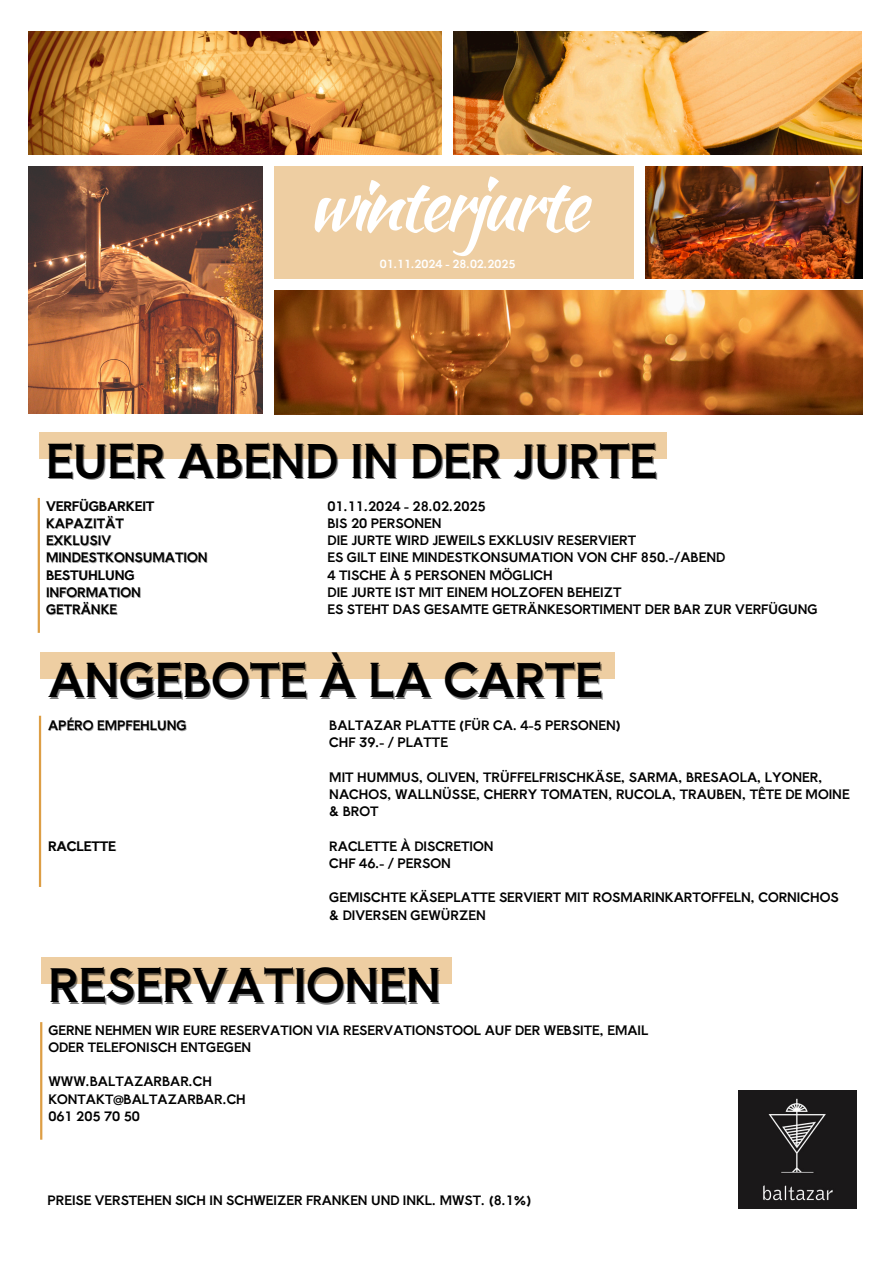
<style>
.page{position:relative;width:894px;height:1264px;background:#fff}
.page>*{position:absolute;margin:0;border:0;box-sizing:border-box;transform-origin:0 0}
.t1{font:72.75px "Kaushan Script";letter-spacing:-.06em;color:#fff}
.t2{font:44.7px "Aoboshi One";color:#000}
.t3{font:44.55px "Aoboshi One";color:#000}
.t4{font:12.6px/17.2px "Aoboshi One";color:#000}
.t5{font:12.45px/17.2px "Aoboshi One";color:#000}
.t6{font:10.8px "Aoboshi One";color:#fff}
</style>
<div class="page">
<hr style="left:38px;top:498px;width:2px;height:135px;background:#dd9e45">
<hr style="left:39px;top:715px;width:2px;height:172px;background:#dd9e45">
<hr style="left:40px;top:1022px;width:2px;height:117px;background:#dd9e45">
<div style="left:39px;top:432px;width:627px;height:27px;background:#eecea2"></div>
<div style="left:40px;top:652px;width:574px;height:26px;background:#eecea2"></div>
<div style="left:41px;top:957px;width:411px;height:26px;background:#eecea2"></div>
<img style="left:274px;top:290px;width:587px;height:124px">
<img style="left:29px;top:31px;width:832px;height:124px">
<img style="left:29px;top:166px;width:234px;height:248px">
<div style="left:269px;top:160px;width:370px;height:125px;background:#eecea2"></div>
<img style="left:645px;top:166px;width:217px;height:113px">
<div style="left:25px;top:155px;width:842px;height:11px;background:#fff"></div>
<div style="left:263px;top:279px;width:600px;height:11px;background:#fff"></div>
<div style="left:263px;top:160px;width:11px;height:256px;background:#fff"></div>
<div style="left:634px;top:162px;width:10px;height:122px;background:#fff"></div>
<div style="left:442px;top:27px;width:10px;height:133px;background:#fff"></div>
<img style="left:738px;top:1090px;width:118px;height:118px">
<h1 class="t1" style="left:307px;top:151px;width:282px">winterjurte</h1>
<p class="t6" style="left:380px;top:255px;width:137px">01.11.2024 - 28.02.2025</p>
<p class="t2" style="left:46px;top:426px;width:612px">EUER ABEND IN DER JURTE</p>
<p class="t4" style="left:46px;top:496px;width:110px">VERFÜGBARKEIT</p>
<h2 class="t4" style="left:46px;top:514px;width:79px">KAPAZITÄT</h2>
<h3 class="t4" style="left:46px;top:531px;width:67px">EXKLUSIV</h3>
<h3 class="t4" style="left:46px;top:548px;width:163px">MINDESTKONSUMATION</h3>
<h2 class="t4" style="left:46px;top:565px;width:90px">BESTUHLUNG</h2>
<h3 class="t4" style="left:46px;top:583px;width:96px">INFORMATION</h3>
<h3 class="t4" style="left:46px;top:600px;width:73px">GETRÄNKE</h3>
<h3 class="t4" style="left:327px;top:496px;width:491px">01.11.2024 - 28.02.2025<br>BIS 20 PERSONEN<br>DIE JURTE WIRD JEWEILS EXKLUSIV RESERVIERT<br>ES GILT EINE MINDESTKONSUMATION VON CHF 850.-/ABEND<br>4 TISCHE À 5 PERSONEN MÖGLICH<br>DIE JURTE IST MIT EINEM HOLZOFEN BEHEIZT<br>ES STEHT DAS GESAMTE GETRÄNKESORTIMENT DER BAR ZUR VERFÜGUNG</h3>
<h3 class="t2" style="left:48px;top:645px;width:555px">ANGEBOTE À LA CARTE</h3>
<h3 class="t5" style="left:48px;top:716px;width:140px">APÉRO EMPFEHLUNG</h3>
<h2 class="t5" style="left:329px;top:716px;width:293px">BALTAZAR PLATTE (FÜR CA. 4-5 PERSONEN)<br>CHF 39.- / PLATTE</h2>
<h3 class="t5" style="left:329px;top:767px;width:521px">MIT HUMMUS, OLIVEN, TRÜFFELFRISCHKÄSE, SARMA, BRESAOLA, LYONER,<br>NACHOS, WALLNÜSSE, CHERRY TOMATEN, RUCOLA, TRAUBEN, TÊTE DE MOINE &amp; BROT</h3>
<h3 class="t5" style="left:329px;top:836px;width:166px">RACLETTE À DISCRETION<br>CHF 46.- / PERSON</h3>
<h3 class="t5" style="left:329px;top:888px;width:510px">GEMISCHTE KÄSEPLATTE SERVIERT MIT ROSMARINKARTOFFELN, CORNICHOS &amp; DIVERSEN GEWÜRZEN</h3>
<h3 class="t5" style="left:48px;top:836px;width:69px">RACLETTE</h3>
<p class="t3" style="left:48px;top:950px;width:394px">RESERVATIONEN</p>
<p class="t5" style="left:48px;top:1020px;width:601px">GERNE NEHMEN WIR EURE RESERVATION VIA RESERVATIONSTOOL AUF DER WEBSITE, EMAIL<br>ODER TELEFONISCH ENTGEGEN</p>
<p class="t5" style="left:48px;top:1072px;width:199px">WWW.BALTAZARBAR.CH<br>KONTAKT@BALTAZARBAR.CH<br>061 205 70 50</p>
<p class="t5" style="left:48px;top:1190px;width:485px">PREISE VERSTEHEN SICH IN SCHWEIZER FRANKEN UND INKL. MWST. (8.1%)</p>
</div>
